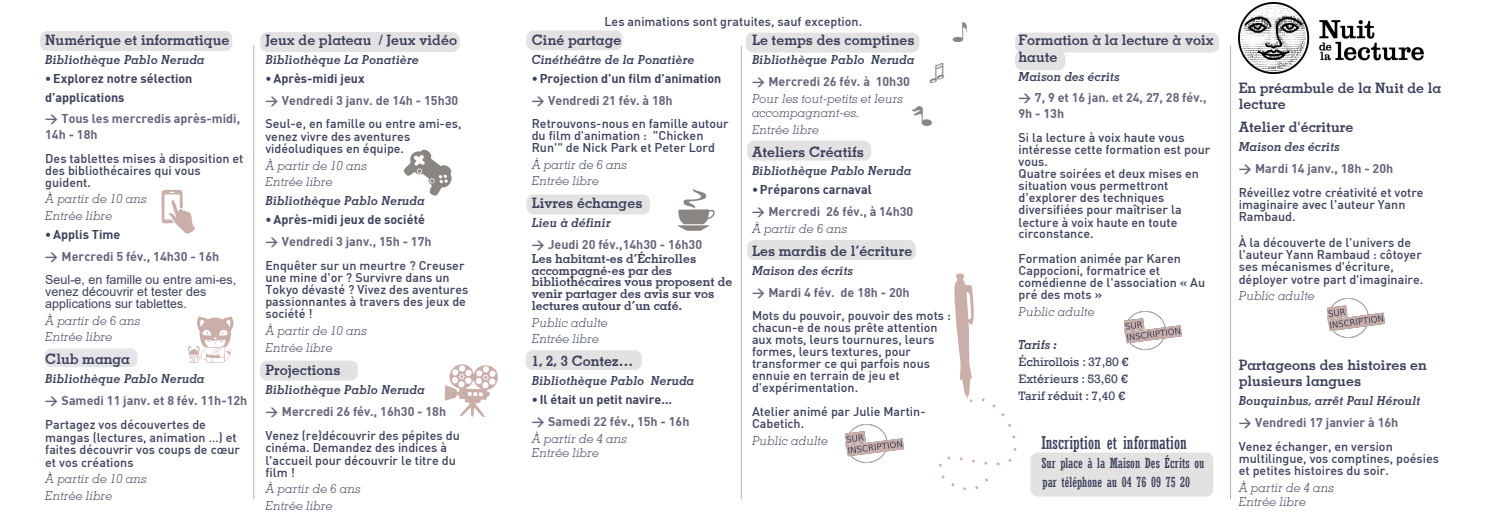
<style>
.page{position:relative;width:1489px;height:527px;background:#fff}
.page>*{position:absolute;margin:0;border:0;box-sizing:border-box;transform-origin:0 0}
.t1{font:65.25px "Kokeshi";color:#caaeaa}
.t2{font:25px/43.1px "Musicelements";color:#898582}
.t3{font:condensed 17.5px "Rockwell";color:#3b415b}
.t4{font:700 14.38px/16.5px "Memphis";color:#3b415b}
.t5{font:condensed 13.75px/18.8px "Rockwell";color:#3b415b}
.t6{font:500 12.5px/12.1px "DIN";color:#3b415b}
.t7{font:12.5px/15.2px "DIN Bold";color:#65657b}
.t8{font:italic 300 12.5px/16.6px "Memphis";color:#3b415b}
.t9{font:italic 700 12.5px "Memphis";color:#3b415b}
.t10{font:12.5px/18.8px "DIN Bold";color:#3b415b}
.t11{font:700 12.5px/11.8px "Memphis";color:#3b415b}
.t12{font:12.5px/11.8px "Arial";letter-spacing:.005em;color:#3b415b}
.t13{font:12.5px/16.6px "Rockwell";color:#3b415b;text-align:justify}
</style>
<div class="page">
<div style="left:40px;top:31px;width:192px;height:20px;background:#e4e1e2;border-radius:7px"></div>
<div style="left:44px;top:348px;width:93px;height:19px;background:#e5e4e9;border-radius:7px"></div>
<div style="left:260px;top:32px;width:199px;height:20px;background:#e4e1e2;border-radius:7px"></div>
<div style="left:526px;top:30px;width:96px;height:20px;background:#e4e1e2;border-radius:7px"></div>
<div style="left:526px;top:194px;width:124px;height:20px;background:#e4e1e2;border-radius:7px"></div>
<div style="left:1030px;top:452px;width:183px;height:44px;background:#e4e1e2;border-radius:7px"></div>
<div style="left:747px;top:140px;width:124px;height:20px;background:#e4e1e2;border-radius:7px"></div>
<div style="left:525px;top:350px;width:116px;height:19px;background:#e4e1e2;border-radius:7px"></div>
<div style="left:745px;top:33px;width:174px;height:19px;background:#e4e1e2;border-radius:7px"></div>
<div style="left:260px;top:360px;width:98px;height:20px;background:#e4e1e2;border-radius:7px"></div>
<div style="left:747px;top:240px;width:168px;height:20px;background:#e4e1e2;border-radius:7px"></div>
<div style="left:1015px;top:33px;width:203px;height:19px;background:#e4e1e2;border-radius:7px"></div>
<div style="left:1015px;top:50px;width:50px;height:20px;background:#e4e1e2;border-radius:7px"></div>
<hr style="left:253px;top:45px;width:1px;height:453px;background:#caaeaa">
<hr style="left:741px;top:45px;width:1px;height:453px;background:#caaeaa">
<img style="left:1238px;top:3px;width:184px;height:70px">
<svg style="left:939px;top:273px;width:108px;height:224px"></svg>
<img style="left:846px;top:424px;width:57px;height:38px">
<img style="left:1124px;top:311px;width:57px;height:38px">
<img style="left:1327px;top:298px;width:57px;height:39px">
<hr style="left:1230px;top:45px;width:1px;height:453px;background:#caaeaa">
<p class="t4" style="left:45px;top:32px;width:186px">Numérique et informatique</p>
<p class="t9" style="left:45px;top:54px;width:161px">Bibliothèque Pablo Neruda</p>
<p class="t10" style="left:45px;top:68px;width:149px">•Explorez notre sélection d’applications</p>
<p class="t7" style="left:45px;top:111px;width:196px">&gt; Tous les mercredis après‐midi,<br>14h ‐ 18h</p>
<p class="t6" style="left:45px;top:153px;width:200px">Des tablettes mises à disposition et des bibliothécaires qui vous guident.</p>
<p class="t8" style="left:45px;top:191px;width:103px">À partir de 10 ans<br>Entrée libre</p>
<p class="t10" style="left:45px;top:224px;width:77px">•Applis Time</p>
<p class="t7" style="left:45px;top:248px;width:175px">&gt; Mercredi 5 fév., 14h30 ‐ 16h</p>
<p class="t12" style="left:45px;top:274px;width:192px">Seul-e, en famille ou entre ami-es, venez découvrir et tester des applications sur tablettes.</p>
<p class="t8" style="left:45px;top:312px;width:97px">À partir de 6 ans<br>Entrée libre</p>
<p class="t4" style="left:45px;top:351px;width:86px">Club manga</p>
<p class="t9" style="left:45px;top:372px;width:161px">Bibliothèque Pablo Neruda</p>
<p class="t7" style="left:45px;top:392px;width:204px">&gt; Samedi 11 janv. et 8 fév. 11h‐12h</p>
<p class="t6" style="left:45px;top:419px;width:196px;line-height:12.5px">Partagez vos découvertes de mangas (lectures, animation …) et faites découvrir vos coups de cœur et vos créations</p>
<p class="t8" style="left:45px;top:470px;width:103px">À partir de 10 ans<br>Entrée libre</p>
<h1 class="t1" style="left:184px;top:304px;width:56px">r</h1>
<p class="t4" style="left:265px;top:33px;width:193px">Jeux de plateau / Jeux vidéo</p>
<p class="t9" style="left:265px;top:54px;width:155px">Bibliothèque La Ponatière</p>
<p class="t10" style="left:265px;top:68px;width:101px">•Après‐midi jeux</p>
<p class="t7" style="left:265px;top:92px;width:194px">&gt; Vendredi 3 janv. de 14h ‐ 15h30</p>
<p class="t6" style="left:265px;top:119px;width:197px">Seul-e, en famille ou entre ami-es, venez vivre des aventures vidéoludiques en équipe.</p>
<p class="t8" style="left:265px;top:157px;width:103px">À partir de 10 ans<br>Entrée libre</p>
<p class="t9" style="left:265px;top:195px;width:161px">Bibliothèque Pablo Neruda</p>
<p class="t10" style="left:265px;top:209px;width:161px">•Après‐midi jeux de société</p>
<p class="t7" style="left:265px;top:233px;width:168px">&gt; Vendredi 3 janv., 15h ‐ 17h</p>
<p class="t6" style="left:265px;top:260px;width:204px">Enquêter sur un meurtre ? Creuser une mine d'or ? Survivre dans un<br>Tokyo dévasté ? Vivez des aventures passionnantes à travers des jeux de société !</p>
<p class="t8" style="left:265px;top:322px;width:103px">À partir de 10 ans<br>Entrée libre</p>
<p class="t4" style="left:265px;top:362px;width:77px">Projections</p>
<p class="t9" style="left:265px;top:383px;width:161px">Bibliothèque Pablo Neruda</p>
<p class="t7" style="left:265px;top:402px;width:182px">&gt; Mercredi 26 fév., 16h30 ‐ 18h</p>
<p class="t6" style="left:265px;top:430px;width:196px">Venez (re)découvrir des pépites du cinéma. Demandez des indices à l'accueil pour découvrir le titre du film !</p>
<p class="t8" style="left:265px;top:480px;width:97px">À partir de 6 ans<br>Entrée libre</p>
<p class="t6" style="left:604px;top:17px;width:259px">Les animations sont gratuites, sauf exception.</p>
<p class="t4" style="left:531px;top:33px;width:91px">Ciné partage</p>
<p class="t9" style="left:531px;top:54px;width:164px">Cinéthéâtre de la Ponatière</p>
<p class="t10" style="left:531px;top:68px;width:191px">•Projection d’un film d’animation</p>
<p class="t7" style="left:531px;top:92px;width:142px">&gt; Vendredi 21 fév. à 18h</p>
<p class="t6" style="left:531px;top:119px;width:198px;line-height:11.8px">Retrouvons-nous en famille autour du film d'animation : "Chicken<br>Run'" de Nick Park et Peter Lord</p>
<p class="t8" style="left:531px;top:156px;width:97px">À partir de 6 ans<br>Entrée libre</p>
<p class="t4" style="left:531px;top:195px;width:112px">Livres échanges</p>
<p class="t9" style="left:531px;top:217px;width:81px">Lieu à définir</p>
<p class="t7" style="left:531px;top:236px;width:172px">&gt; Jeudi 20 fév.,14h30 ‐ 16h30</p>
<p class="t11" style="left:531px;top:253px;width:202px">Les habitant-es d’Échirolles accompagné-es par des bibliothécaires vous proposent de venir partager des avis sur vos lectures autour d’un café.</p>
<p class="t8" style="left:531px;top:314px;width:78px">Public adulte<br>Entrée libre</p>
<p class="t4" style="left:531px;top:353px;width:103px">1, 2, 3 Contez…</p>
<p class="t9" style="left:531px;top:374px;width:164px">Bibliothèque Pablo Neruda</p>
<p class="t10" style="left:531px;top:389px;width:142px">• Il était un petit navire...</p>
<p class="t7" style="left:531px;top:413px;width:159px">&gt; Samedi 22 fév., 15h ‐ 16h</p>
<p class="t8" style="left:531px;top:431px;width:97px;line-height:14.4px">À partir de 4 ans<br>Entrée libre</p>
<h2 class="t2" style="left:952px;top:13px;width:16px">n</h2>
<p class="t4" style="left:752px;top:32px;width:164px">Le temps des comptines</p>
<p class="t9" style="left:752px;top:54px;width:164px">Bibliothèque Pablo Neruda</p>
<p class="t7" style="left:752px;top:73px;width:159px">&gt; Mercredi 26 fév. à 10h30</p>
<p class="t8" style="left:752px;top:91px;width:153px;line-height:14.4px">Pour les tout-petits et leurs accompagnant-es.</p>
<p class="t8" style="left:752px;top:121px;width:69px">Entrée libre</p>
<p class="t4" style="left:752px;top:144px;width:114px">Ateliers Créatifs</p>
<p class="t9" style="left:752px;top:165px;width:161px">Bibliothèque Pablo Neruda</p>
<p class="t10" style="left:752px;top:180px;width:121px">•Préparons carnaval</p>
<p class="t7" style="left:752px;top:203px;width:163px">&gt; Mercredi 26 fév., à 14h30</p>
<p class="t8" style="left:752px;top:220px;width:97px">À partir de 6 ans</p>
<p class="t4" style="left:752px;top:243px;width:162px">Les mardis de l’écriture</p>
<p class="t9" style="left:752px;top:264px;width:103px">Maison des écrits</p>
<p class="t7" style="left:752px;top:283px;width:159px">&gt; Mardi 4 fév. de 18h ‐ 20h</p>
<p class="t6" style="left:752px;top:310px;width:200px">Mots du pouvoir, pouvoir des mots : chacun-e de nous prête attention aux mots, leurs tournures, leurs formes, leurs textures, pour transformer ce qui parfois nous ennuie en terrain de jeu et d'expérimentation.</p>
<p class="t6" style="left:752px;top:407px;width:175px;line-height:11.8px">Atelier animé par Julie Martin-<br>Cabetich.</p>
<p class="t8" style="left:752px;top:432px;width:78px">Public adulte</p>
<h2 class="t2" style="left:912px;top:54px;width:34px;text-indent:18px">o p</h2>
<p class="t4" style="left:1018px;top:32px;width:197px">Formation à la lecture à voix haute</p>
<p class="t9" style="left:1018px;top:70px;width:103px">Maison des écrits</p>
<p class="t7" style="left:1018px;top:90px;width:190px">&gt; 7, 9 et 16 jan. et 24, 27, 28 fév.,<br>9h ‐ 13h</p>
<p class="t6" style="left:1018px;top:132px;width:193px">Si la lecture à voix haute vous intéresse cette formation est pour vous.<br>Quatre soirées et deux mises en situation vous permettront d'explorer des techniques diversifiées pour maîtriser la lecture à voix haute en toute circonstance.</p>
<p class="t6" style="left:1018px;top:253px;width:188px">Formation animée par Karen<br>Cappocioni, formatrice et comédienne de l'association « Au pré des mots »</p>
<p class="t8" style="left:1018px;top:303px;width:78px">Public adulte</p>
<p class="t9" style="left:1018px;top:339px;width:40px">Tarifs :</p>
<p class="t13" style="left:1018px;top:353px;width:112px">Échirollois : 37,80 € Extérieurs : 53,60 € Tarif réduit : 7,40 €</p>
<h3 class="t3" style="left:1041px;top:432px;width:147px">Inscription et information</h3>
<p class="t5" style="left:1041px;top:453px;width:165px">Sur place à la Maison Des Écrits ou par téléphone au 04 76 09 75 20</p>
<p class="t4" style="left:1238px;top:80px;width:204px">En préambule de la Nuit de la lecture</p>
<p class="t4" style="left:1238px;top:119px;width:116px">Atelier d'écriture</p>
<p class="t9" style="left:1238px;top:141px;width:103px">Maison des écrits</p>
<p class="t7" style="left:1238px;top:160px;width:156px">&gt; Mardi 14 janv., 18h ‐ 20h</p>
<p class="t6" style="left:1238px;top:188px;width:186px;line-height:11.8px">Réveillez votre créativité et votre imaginaire avec l'auteur Yann<br>Rambaud.</p>
<p class="t6" style="left:1238px;top:237px;width:186px">À la découverte de l'univers de l'auteur Yann Rambaud : côtoyer ses mécanismes d'écriture, déployer votre part d'imaginaire.</p>
<p class="t8" style="left:1238px;top:288px;width:78px">Public adulte</p>
<p class="t4" style="left:1238px;top:357px;width:190px">Partageons des histoires en plusieurs langues</p>
<p class="t9" style="left:1238px;top:394px;width:183px">Bouquinbus, arrêt Paul Héroult</p>
<p class="t7" style="left:1238px;top:414px;width:161px">&gt; Vendredi 17 janvier à 16h</p>
<p class="t6" style="left:1238px;top:441px;width:202px">Venez échanger, en version multilingue, vos comptines, poésies et petites histoires du soir.</p>
<p class="t8" style="left:1238px;top:480px;width:97px;line-height:14.4px">À partir de 4 ans<br>Entrée libre</p>
</div>
